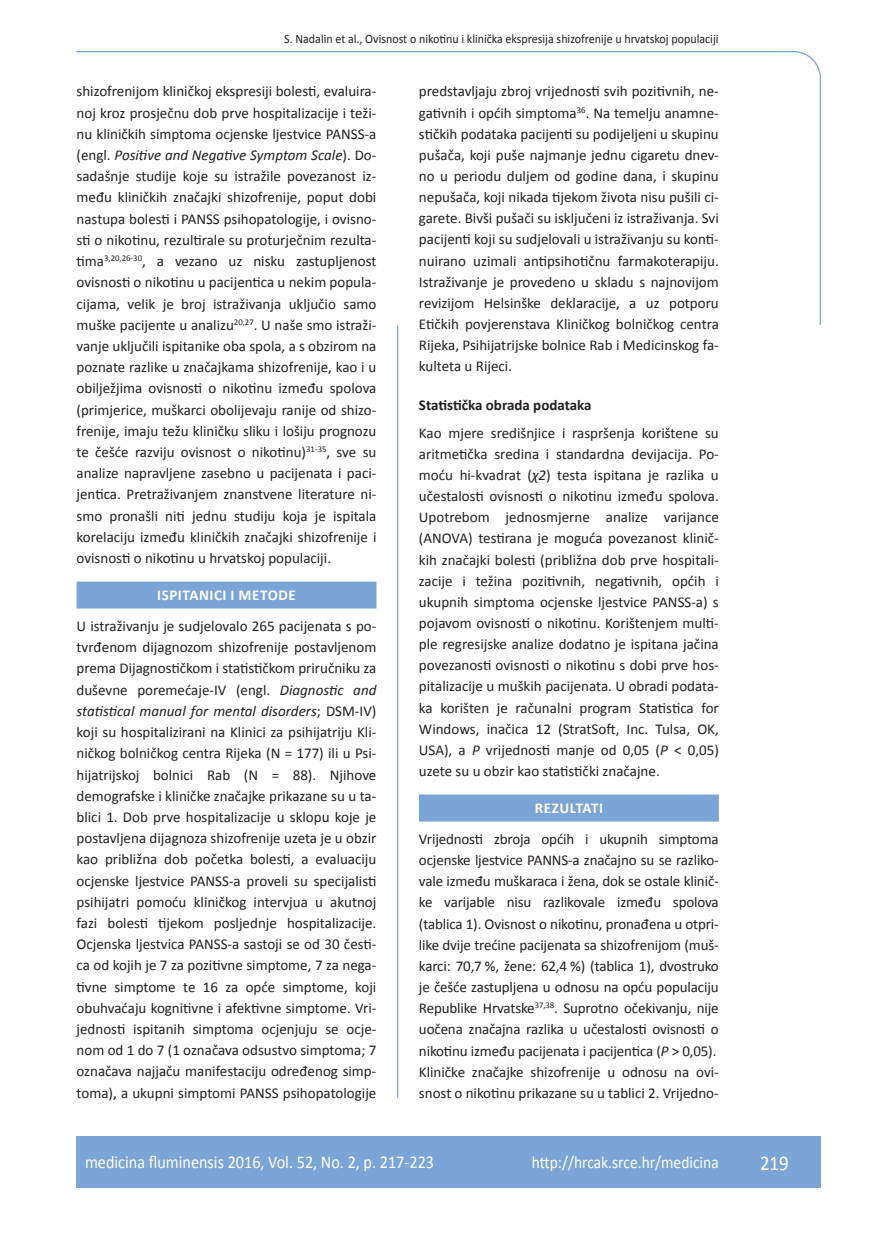
<style>
.page{position:relative;width:872px;height:1234px;background:#fff}
.page>*{position:absolute;margin:0;border:0;box-sizing:border-box;transform-origin:0 0}
.t1{font:21px "Calibri";color:#fff;scale:.9 1}
.t2{font:18px "Calibri";color:#fff;scale:.9 1}
.t3{font:17.25px "Calibri";color:#fff;scale:.9 1}
.t4{font:15px/21.1px "Calibri";letter-spacing:-.01em;color:#231f20;text-align:justify}
.t5{font:700 15px "Calibri";letter-spacing:.04em;color:#fff}
.t6{font:700 15px "Calibri";color:#231f20}
.t7{font:12.75px "Calibri";color:#231f20;scale:.94 1}
.s1{font-style:italic}
</style>
<div class="page">
<svg style="left:76px;top:51px;width:745px;height:275px"></svg>
<hr style="left:397px;top:325px;width:1px;height:772px;background:#7ca5d7">
<div style="left:77px;top:1135px;width:744px;height:51px;background:#7ca5d7"></div>
<div style="left:77px;top:581px;width:299px;height:27px;background:#7ca5d7"></div>
<div style="left:419px;top:794px;width:300px;height:27px;background:#7ca5d7"></div>
<p class="t7" style="left:284px;top:30px;width:463px">S. Nadalin et al., Ovisnost o nikotinu i klinička ekspresija shizofrenije u hrvatskoj populaciji</p>
<p class="t4" style="left:77px;top:80px;width:301px">shizofrenijom kliničkoj ekspresiji bolesti, evaluira&shy;noj kroz prosječnu dob prve hospitalizacije i teži&shy;nu kliničkih simptoma ocjenske ljestvice PANSS-a (engl. <span class="s1">Positive and Negative Symptom Scale</span>). Do&shy;sadašnje studije koje su istražile povezanost iz&shy;među kliničkih značajki shizofrenije, poput dobi nastupa bolesti i PANSS psihopatologije, i ovisno&shy;sti o nikotinu, rezultirale su proturječnim rezulta&shy;tima<sup>3,20,26-30</sup>, a vezano uz nisku zastupljenost ovisnosti o nikotinu u pacijentica u nekim popula&shy;cijama, velik je broj istraživanja uključio samo muške pacijente u analizu<sup>20,27</sup>. U naše smo istraži&shy;vanje uključili ispitanike oba spola, a s obzirom na poznate razlike u značajkama shizofrenije, kao i u obilježjima ovisnosti o nikotinu između spolova (primjerice, muškarci obolijevaju ranije od shizo&shy;frenije, imaju težu kliničku sliku i lošiju prognozu te češće razviju ovisnost o nikotinu)<sup>31-35</sup>, sve su analize napravljene zasebno u pacijenata i paci&shy;jentica. Pretraživanjem znanstvene literature ni&shy;smo pronašli niti jednu studiju koja je ispitala korelaciju između kliničkih značajki shizofrenije i ovisnosti o nikotinu u hrvatskoj populaciji.</p>
<p class="t5" style="left:157px;top:586px;width:140px">ISPITANICI I METODE</p>
<p class="t4" style="left:77px;top:614px;width:301px">U istraživanju je sudjelovalo 265 pacijenata s po&shy;tvrđenom dijagnozom shizofrenije postavljenom prema Dijagnostičkom i statističkom priručniku za duševne poremećaje-IV (engl. <span class="s1">Diagnostic and statistical manual for mental disorders</span>; DSM-IV) koji su hospitalizirani na Klinici za psihijatriju Kli&shy;ničkog bolničkog centra Rijeka (N = 177) ili u Psi&shy;hijatrijskoj bolnici Rab (N = 88). Njihove demografske i kliničke značajke prikazane su u ta&shy;blici 1. Dob prve hospitalizacije u sklopu koje je postavljena dijagnoza shizofrenije uzeta je u obzir kao približna dob početka bolesti, a evaluaciju ocjenske ljestvice PANSS-a proveli su specijalisti psihijatri pomoću kliničkog intervjua u akutnoj fazi bolesti tijekom posljednje hospitalizacije.<br>Ocjenska ljestvica PANSS-a sastoji se od 30 česti&shy;ca od kojih je 7 za pozitivne simptome, 7 za nega&shy;tivne simptome te 16 za opće simptome, koji obuhvaćaju kognitivne i afektivne simptome. Vri&shy;jednosti ispitanih simptoma ocjenjuju se ocje&shy;nom od 1 do 7 (1 označava odsustvo simptoma; 7 označava najjaču manifestaciju određenog simp&shy;toma), a ukupni simptomi PANSS psihopatologije</p>
<p class="t4" style="left:419px;top:80px;width:301px">predstavljaju zbroj vrijednosti svih pozitivnih, ne&shy;gativnih i općih simptoma<sup>36</sup>. Na temelju anamne&shy;stičkih podataka pacijenti su podijeljeni u skupinu pušača, koji puše najmanje jednu cigaretu dnev&shy;no u periodu duljem od godine dana, i skupinu nepušača, koji nikada tijekom života nisu pušili ci&shy;garete. Bivši pušači su isključeni iz istraživanja. Svi pacijenti koji su sudjelovali u istraživanju su konti&shy;nuirano uzimali antipsihotičnu farmakoterapiju.<br>Istraživanje je provedeno u skladu s najnovijom revizijom Helsinške deklaracije, a uz potporu Etičkih povjerenstava Kliničkog bolničkog centra Rijeka, Psihijatrijske bolnice Rab i Medicinskog fa&shy;kulteta u Rijeci.</p>
<p class="t6" style="left:419px;top:395px;width:174px">Statistička obrada podataka</p>
<p class="t4" style="left:419px;top:421px;width:301px">Kao mjere središnjice i raspršenja korištene su aritmetička sredina i standardna devijacija. Po&shy;moću hi-kvadrat (<span class="s1">χ2</span>) testa ispitana je razlika u učestalosti ovisnosti o nikotinu između spolova.<br>Upotrebom jednosmjerne analize varijance (ANOVA) testirana je moguća povezanost klinič&shy;kih značajki bolesti (približna dob prve hospitali&shy;zacije i težina pozitivnih, negativnih, općih i ukupnih simptoma ocjenske ljestvice PANSS-a) s pojavom ovisnosti o nikotinu. Korištenjem multi&shy;ple regresijske analize dodatno je ispitana jačina povezanosti ovisnosti o nikotinu s dobi prve hos&shy;pitalizacije u muških pacijenata. U obradi podata&shy;ka korišten je računalni program Statistica for Windows, inačica 12 (StratSoft, Inc. Tulsa, OK, USA), a <span class="s1">P</span> vrijednosti manje od 0,05 (<span class="s1">P</span> &lt; 0,05) uzete su u obzir kao statistički značajne.</p>
<p class="t5" style="left:535px;top:798px;width:70px">REZULTATI</p>
<p class="t4" style="left:419px;top:827px;width:301px;text-align:left">Vrijednosti zbroja općih i ukupnih simptoma ocjenske ljestvice PANNS-a značajno su se razliko&shy;vale između muškaraca i žena, dok se ostale klinič&shy;ke varijable nisu razlikovale između spolova (tablica 1). Ovisnost o nikotinu, pronađena u otpri&shy;like dvije trećine pacijenata sa shizofrenijom (muš&shy;karci: 70,7 %, žene: 62,4 %) (tablica 1), dvostruko je češće zastupljena u odnosu na opću populaciju Republike Hrvatske<sup>37,38</sup>. Suprotno očekivanju, nije uočena značajna razlika u učestalosti ovisnosti o nikotinu između pacijenata i pacijentica (<span class="s1">P</span> &gt; 0,05).<br>Kliničke značajke shizofrenije u odnosu na ovi&shy;snost o nikotinu prikazane su u tablici 2. Vrijedno-</p>
<p class="t2" style="left:85px;top:1150px;width:389px">medicina fluminensis 2016, Vol. 52, No. 2, p. 217-223</p>
<p class="t3" style="left:532px;top:1151px;width:209px">http://hrcak.srce.hr/medicina</p>
<h1 class="t1" style="left:760px;top:1149px;width:33px">219</h1>
</div>
